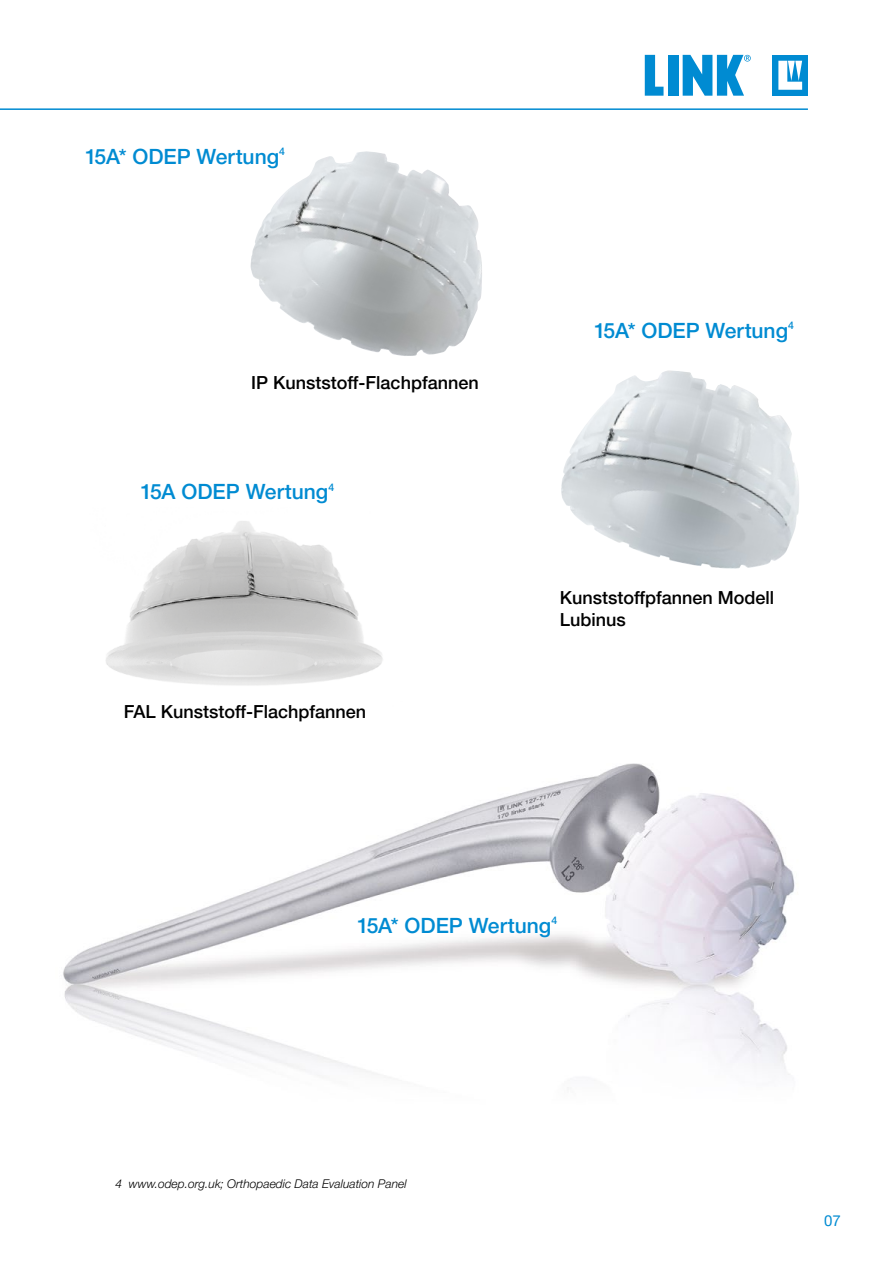
<style>
.page{position:relative;width:893px;height:1263px;background:#fff}
.page>*{position:absolute;margin:0;border:0;box-sizing:border-box;transform-origin:0 0}
.t1{font:500 21px "Helvetica Neue LT Pro";color:#008bd2}
.t2{font:500 18px/21.6px "Helvetica Neue LT Pro";color:#000}
.t3{font:15px "Helvetica Neue LT Pro";color:#008bd2}
.t4{font:italic 300 12px "Helvetica Neue LT Pro";color:#000}
</style>
<div class="page">
<div style="left:773px;top:55px;width:35px;height:41px;background:#008bd2"></div>
<svg style="left:778px;top:61px;width:24px;height:29px"></svg>
<svg style="left:645px;top:55px;width:18px;height:41px"></svg>
<div style="left:668px;top:55px;width:10px;height:41px;background:#008bd2"></div>
<svg style="left:683px;top:55px;width:68px;height:41px"></svg>
<hr style="left:0;top:108px;width:808px;height:2px;background:#008bd2">
<img style="left:63px;top:763px;width:732px;height:312px">
<img style="left:250px;top:151px;width:232px;height:205px">
<img style="left:106px;top:521px;width:277px;height:165px">
<img style="left:561px;top:370px;width:238px;height:199px">
<p class="t1" style="left:85px;top:144px;width:202px">15A* ODEP Wertung<sup>4</sup></p>
<p class="t2" style="left:251px;top:371px;width:229px">IP Kunststoff-Flachpfannen</p>
<p class="t1" style="left:141px;top:479px;width:195px">15A ODEP Wertung<sup>4</sup></p>
<p class="t2" style="left:124px;top:701px;width:244px">FAL Kunststoff-Flachpfannen</p>
<p class="t1" style="left:594px;top:317px;width:202px">15A* ODEP Wertung<sup>4</sup></p>
<p class="t2" style="left:560px;top:587px;width:216px">Kunststoffpfannen Modell<br>Lubinus</p>
<p class="t1" style="left:357px;top:912px;width:202px">15A* ODEP Wertung<sup>4</sup></p>
<p class="t4" style="left:116px;top:1176px;width:292px">4 www.odep.org.uk; Orthopaedic Data Evaluation Panel</p>
<p class="t3" style="left:824px;top:1211px;width:18px">07</p>
</div>
